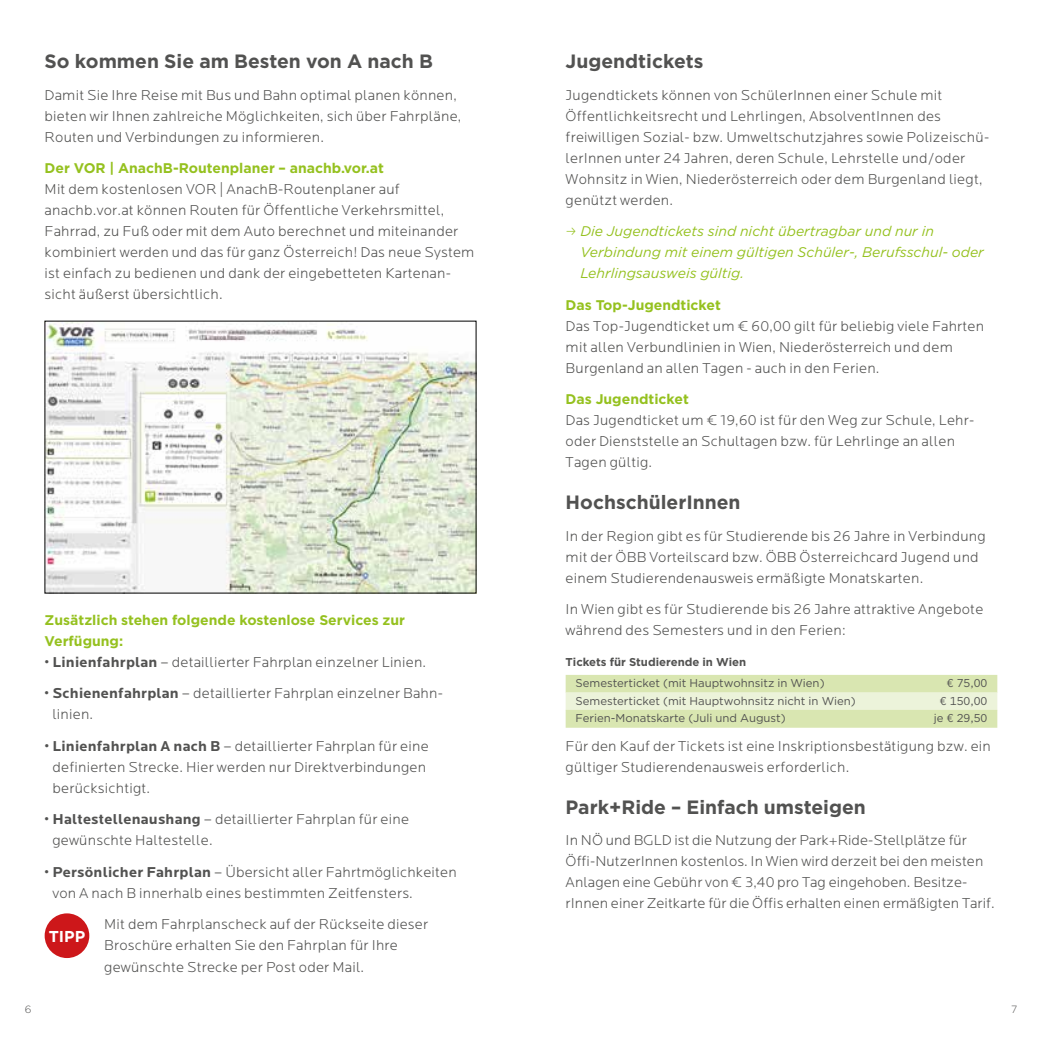
<style>
.page{position:relative;width:1042px;height:1042px;background:#fff}
.page>*{position:absolute;margin:0;border:0;box-sizing:border-box;transform-origin:0 0}
.t1{font:700 19.25px "Gotham";color:#525251}
.t2{font:700 15.75px "Gotham";color:#fff}
.t3{font:300 14.88px/21px "Locator";letter-spacing:.015em;color:#525251}
.t4{font:700 14px/21px "Gotham";color:#95c11f}
.t5{font:italic 14px/21px "Gotham";color:#95c11f}
.t6{font:11.38px "Gotham";color:#525251}
.t7{font:700 11.38px "Gotham";color:#525251}
.t8{font:300 10.5px "Gotham";color:#525251}
.s1{font-weight:700}
</style>
<div class="page">
<div style="left:566px;top:675px;width:431px;height:18px;background:#d9e6b1"></div>
<div style="left:566px;top:692px;width:431px;height:18px;background:#ecf3da"></div>
<div style="left:566px;top:710px;width:431px;height:18px;background:#d9e6b1"></div>
<img style="left:47px;top:323px;width:427px;height:268px">
<div style="left:45px;top:913px;width:44px;height:45px;background:#cd171a;border-radius:50%"></div>
<p class="t1" style="left:45px;top:49px;width:390px">So kommen Sie am Besten von A nach B</p>
<p class="t3" style="left:45px;top:85px;width:418px">Damit Sie Ihre Reise mit Bus und Bahn optimal planen können, bieten wir Ihnen zahlreiche Möglichkeiten, sich über Fahrpläne,<br>Routen und Verbindungen zu informieren.</p>
<p class="t4" style="left:45px;top:158px;width:341px">Der VOR | AnachB-Routenplaner – anachb.vor.at</p>
<p class="t3" style="left:45px;top:179px;width:431px">Mit dem kostenlosen VOR | AnachB-Routenplaner auf anachb.vor.at können Routen für Öffentliche Verkehrsmittel, Fahrrad, zu Fuß oder mit dem Auto berechnet und miteinander kombiniert werden und das für ganz Österreich! Das neue System ist einfach zu bedienen und dank der eingebetteten Kartenan&shy;sicht äußerst übersichtlich.</p>
<p class="t4" style="left:45px;top:609px;width:362px">Zusätzlich stehen folgende kostenlose Services zur<br>Verfügung:</p>
<p class="t3" style="left:45px;top:652px;width:383px">• <span class="s1">Linienfahrplan</span> – detaillierter Fahrplan einzelner Linien.</p>
<p class="t3" style="left:52px;top:683px;width:392px;text-indent:-8px"><span class="s1">• Schienenfahrplan</span> – detaillierter Fahrplan einzelner Bahn&shy;linien.</p>
<p class="t3" style="left:53px;top:736px;width:378px;text-indent:-8px">• <span class="s1">Linienfahrplan A nach B</span> – detaillierter Fahrplan für eine definierten Strecke. Hier werden nur Direktverbindungen berücksichtigt.</p>
<p class="t3" style="left:52px;top:809px;width:358px;text-indent:-8px"><span class="s1">• Haltestellenaushang</span> – detaillierter Fahrplan für eine gewünschte Haltestelle.</p>
<p class="t3" style="left:52px;top:862px;width:406px;text-indent:-8px"><span class="s1">• Persönlicher Fahrplan</span> – Übersicht aller Fahrtmöglichkeiten von A nach B innerhalb eines bestimmten Zeitfensters.</p>
<p class="t3" style="left:104px;top:914px;width:325px">Mit dem Fahrplanscheck auf der Rückseite dieser<br>Broschüre erhalten Sie den Fahrplan für Ihre gewünschte Strecke per Post oder Mail.</p>
<p class="t2" style="left:49px;top:926px;width:38px">TIPP</p>
<p class="t1" style="left:566px;top:49px;width:139px">Jugendtickets</p>
<p class="t3" style="left:566px;top:85px;width:425px">Jugendtickets können von SchülerInnen einer Schule mit Öffentlichkeitsrecht und Lehrlingen, AbsolventInnen des freiwilligen Sozial- bzw. Umweltschutzjahres sowie Polizeischü&shy;lerInnen unter 24 Jahren, deren Schule, Lehrstelle und/oder Wohnsitz in Wien, Niederösterreich oder dem Burgenland liegt, genützt werden.</p>
<p class="t5" style="left:580px;top:221px;width:405px">Die Jugendtickets sind nicht übertragbar und nur in<br>Verbindung mit einem gültigen Schüler-, Berufsschul- oder<br>Lehrlingsausweis gültig.</p>
<p class="t4" style="left:566px;top:294px;width:157px">Das Top-Jugendticket</p>
<p class="t3" style="left:566px;top:316px;width:420px">Das Top-Jugendticket um € 60,00 gilt für beliebig viele Fahrten mit allen Verbundlinien in Wien, Niederösterreich und dem<br>Burgenland an allen Tagen - auch in den Ferien.</p>
<p class="t4" style="left:566px;top:389px;width:125px">Das Jugendticket</p>
<p class="t3" style="left:566px;top:410px;width:410px">Das Jugendticket um € 19,60 ist für den Weg zur Schule, Lehr&shy;oder Dienststelle an Schultagen bzw. für Lehrlinge an allen<br>Tagen gültig.</p>
<p class="t1" style="left:566px;top:490px;width:176px">HochschülerInnen</p>
<p class="t3" style="left:566px;top:526px;width:422px">In der Region gibt es für Studierende bis 26 Jahre in Verbindung mit der ÖBB Vorteilscard bzw. ÖBB Österreichcard Jugend und einem Studierendenausweis ermäßigte Monatskarten.</p>
<p class="t3" style="left:566px;top:599px;width:419px">In Wien gibt es für Studierende bis 26 Jahre attraktive Angebote während des Semesters und in den Ferien:</p>
<p class="t7" style="left:566px;top:655px;width:182px">Tickets für Studierende in Wien</p>
<p class="t6" style="left:575px;top:676px;width:250px">Semesterticket (mit Hauptwohnsitz in Wien)</p>
<p class="t6" style="left:947px;top:676px;width:42px">€ 75,00</p>
<p class="t6" style="left:575px;top:693px;width:282px">Semesterticket (mit Hauptwohnsitz nicht in Wien)</p>
<p class="t6" style="left:940px;top:693px;width:49px">€ 150,00</p>
<p class="t6" style="left:575px;top:711px;width:212px">Ferien-Monatskarte (Juli und August)</p>
<p class="t6" style="left:934px;top:711px;width:55px">je € 29,50</p>
<p class="t3" style="left:566px;top:736px;width:427px">Für den Kauf der Tickets ist eine Inskriptionsbestätigung bzw. ein gültiger Studierendenausweis erforderlich.</p>
<p class="t1" style="left:566px;top:794px;width:302px">Park+Ride – Einfach umsteigen</p>
<p class="t3" style="left:566px;top:830px;width:431px">In NÖ und BGLD ist die Nutzung der Park+Ride-Stellplätze für Öffi-NutzerInnen kostenlos. In Wien wird derzeit bei den meisten Anlagen eine Gebühr von € 3,40 pro Tag eingehoben. Besitze&shy;rInnen einer Zeitkarte für die Öffis erhalten einen ermäßigten Tarif.</p>
<p class="t8" style="left:25px;top:1003px;width:8px">6</p>
<p class="t8" style="left:1011px;top:1003px;width:8px">7</p>
</div>
